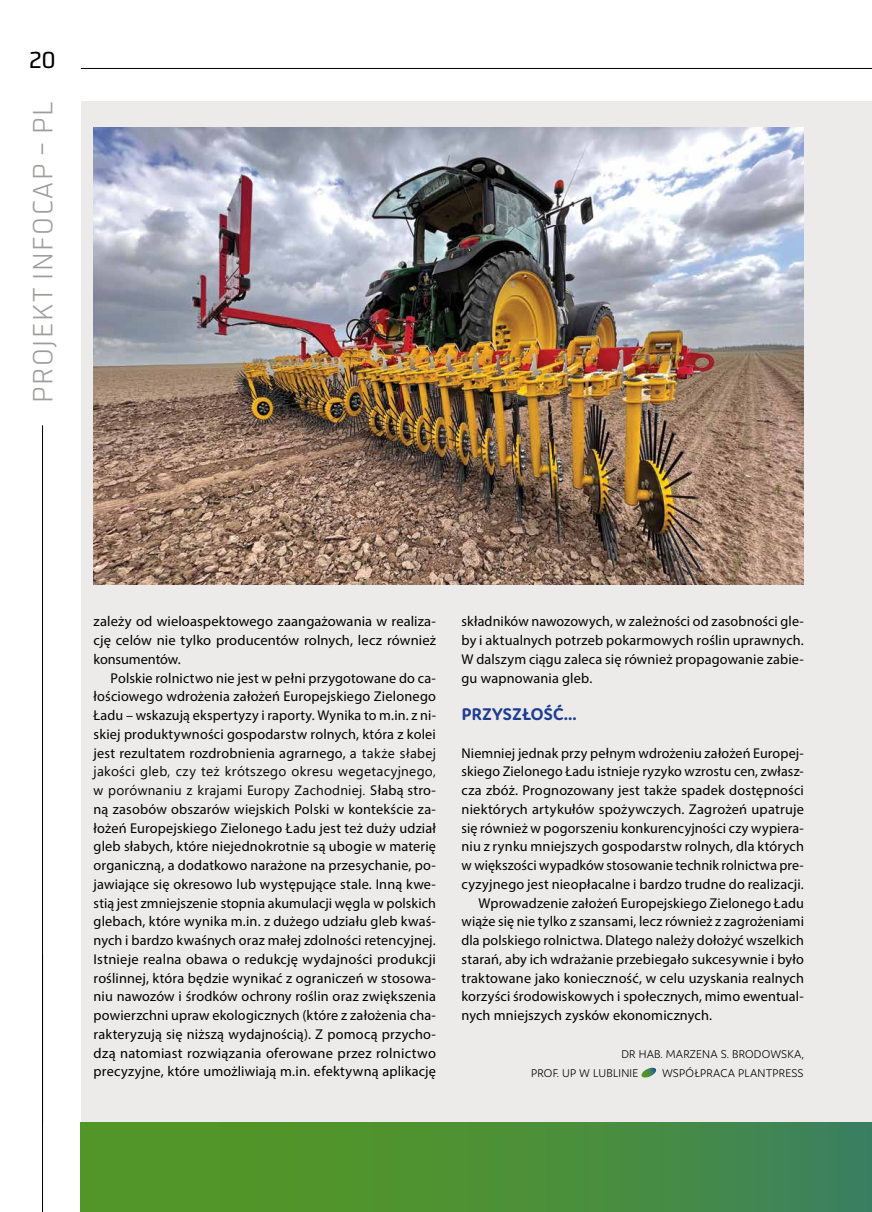
<style>
.page{position:relative;width:872px;height:1212px;background:#fff}
.page>*{position:absolute;margin:0;border:0;box-sizing:border-box;transform-origin:0 0}
.t1{font:300 27px "Utility Pro";letter-spacing:.06em;color:#9d9d9c}
.t2{font:22.5px "Utility Pro";color:#000}
.t3{font:700 18px "Domus";letter-spacing:.025em;color:#1d3d91}
.t4{font:14.25px/18.8px "Myriad Pro";letter-spacing:.01em;color:#000;text-align:justify}
.t5{font:13.5px/18.8px "Segoe UI";letter-spacing:.02em;color:#000}
.t6{font:300 12px/19.5px "Domus";letter-spacing:.02em;color:#000}
.s1{font-family:"Segoe UI";font-size:13.5px}
.s2{font-family:"Myriad Pro";font-size:14.25px}
</style>
<div class="page">
<div style="left:81px;top:102px;width:791px;height:1020px;background:#edebe9"></div>
<svg style="left:641px;top:1068px;width:15px;height:10px"></svg>
<img style="left:94px;top:128px;width:710px;height:456px">
<hr style="left:81px;top:68px;width:791px;height:1px;background:#000">
<hr style="left:42px;top:425px;width:1px;height:787px;background:#000">
<div style="left:81px;top:1122px;width:791px;height:90px;background:linear-gradient(to right,#57991d,#3f8457)"></div>
<h2 class="t2" style="left:30px;top:43px;width:27px">20</h2>
<h1 class="t1" style="left:24px;top:403px;width:303px;rotate:-90deg">PROJEKT INFOCAP – PL</h1>
<p class="t4" style="left:94px;top:612px;width:344px">zależy od wieloaspektowego zaangażowania w realiza&shy;cję celów nie tylko producentów rolnych, lecz również konsumentów.</p>
<p class="t4" style="left:94px;top:668px;width:344px;text-indent:17px">Polskie rolnictwo nie jest w pełni przygotowane do ca&shy;łościowego wdrożenia założeń Europejskiego Zielonego Ładu – wskazują ekspertyzy i raporty. Wynika to m.in. z ni&shy;skiej produktywności gospodarstw rolnych, która z kolei jest rezultatem rozdrobnienia agrarnego, <span class="s1">a także słabej</span></p>
<p class="t5" style="left:94px;top:761px;width:344px">jakości gleb, czy też krótszego okresu wegetacyjnego, w porównaniu z krajami Europy Zachodniej. <span class="s2">Słabą stro-</span></p>
<p class="t4" style="left:94px;top:799px;width:344px">ną zasobów obszarów wiejskich Polski w kontekście za&shy;łożeń Europejskiego Zielonego Ładu jest też duży udział gleb słabych, które niejednokrotnie są ubogie w materię organiczną, a dodatkowo narażone na przesychanie, po&shy;jawiające się okresowo lub występujące stale. Inną kwe&shy;stią jest zmniejszenie stopnia akumulacji węgla w polskich glebach, które wynika m.in. z dużego udziału gleb kwaś&shy;nych i bardzo kwaśnych oraz małej zdolności retencyjnej.<br>Istnieje realna obawa o redukcję wydajności produkcji roślinnej, która będzie wynikać z ograniczeń w stosowa&shy;niu nawozów i środków ochrony roślin oraz zwiększenia powierzchni upraw ekologicznych (które z założenia cha&shy;rakteryzują się niższą wydajnością). Z pomocą przycho&shy;dzą natomiast rozwiązania oferowane przez rolnictwo precyzyjne, które umożliwiają m.in. efektywną aplikację</p>
<p class="t4" style="left:461px;top:612px;width:344px">składników nawozowych, w zależności od zasobności gle&shy;by i aktualnych potrzeb pokarmowych roślin uprawnych.<br>W dalszym ciągu zaleca się również propagowanie zabie&shy;gu wapnowania gleb.</p>
<p class="t3" style="left:462px;top:704px;width:117px">PRZYSZŁOŚĆ…</p>
<p class="t4" style="left:461px;top:743px;width:344px">Niemniej jednak przy pełnym wdrożeniu założeń Europej-</p>
<p class="t4" style="left:461px;top:762px;width:344px">skiego Zielonego Ładu istnieje ryzyko wzrostu cen, zwłasz-</p>
<p class="t4" style="left:461px;top:781px;width:344px">cza zbóż. Prognozowany jest także spadek dostępności</p>
<p class="t4" style="left:461px;top:799px;width:344px">niektórych artykułów spożywczych. Zagrożeń upatruje</p>
<p class="t4" style="left:461px;top:818px;width:344px">się również w pogorszeniu konkurencyjności czy wypiera-</p>
<p class="t4" style="left:461px;top:837px;width:344px">niu z rynku mniejszych gospodarstw rolnych, dla których</p>
<p class="t4" style="left:461px;top:856px;width:344px">w większości wypadków stosowanie technik rolnictwa pre-</p>
<p class="t4" style="left:461px;top:874px;width:344px">cyzyjnego jest nieopłacalne i bardzo trudne do realizacji.</p>
<p class="t4" style="left:478px;top:893px;width:327px">Wprowadzenie założeń Europejskiego Zielonego Ładu</p>
<p class="t4" style="left:461px;top:912px;width:344px">wiąże się nie tylko z szansami, lecz również z zagrożeniami</p>
<p class="t4" style="left:461px;top:931px;width:344px">dla polskiego rolnictwa. Dlatego należy dołożyć wszelkich</p>
<p class="t4" style="left:461px;top:949px;width:344px">starań, aby ich wdrażanie przebiegało sukcesywnie i było</p>
<p class="t4" style="left:461px;top:968px;width:344px">traktowane jako konieczność, w celu uzyskania realnych</p>
<p class="t4" style="left:461px;top:987px;width:344px">korzyści środowiskowych i społecznych, mimo ewentual-</p>
<p class="t4" style="left:461px;top:1006px;width:252px">nych mniejszych zysków ekonomicznych.</p>
<p class="t6" style="left:531px;top:1044px;width:274px;text-indent:90px">DR HAB. MARZENA S. BRODOWSKA,<br>PROF. UP W LUBLINIE</p>
<p class="t6" style="left:662px;top:1063px;width:143px">WSPÓŁPRACA PLANTPRESS</p>
</div>
